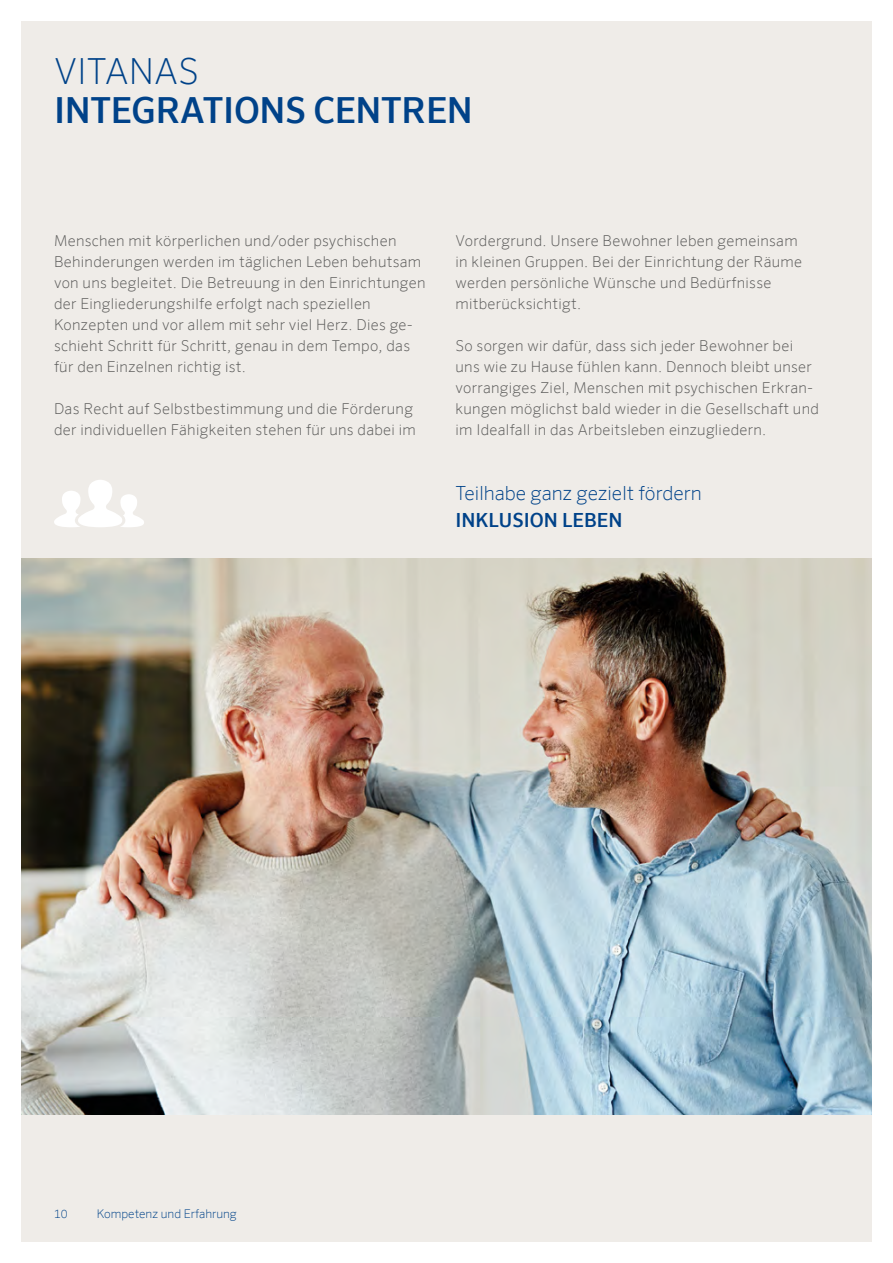
<style>
.page{position:relative;width:893px;height:1263px;background:#fff}
.page>*{position:absolute;margin:0;border:0;box-sizing:border-box;transform-origin:0 0}
.t1{font:500 36px "Sero Offc Pro";letter-spacing:-.01em;color:#004289}
.t2{font:200 36px "Sero Offc Pro";color:#004289}
.t3{font:200 19.5px "Sero Offc Pro";color:#004289}
.t4{font:500 19.5px "Sero Offc Pro";color:#004289}
.t5{font:200 15px/21px "Sero Offc Pro";letter-spacing:.02em;color:#575756}
.t6{font:200 12px "Sero Offc Pro";color:#004289}
</style>
<div class="page">
<div style="left:21px;top:21px;width:851px;height:1221px;background:#efece8"></div>
<img style="left:21px;top:558px;width:851px;height:556px">
<svg style="left:54px;top:480px;width:90px;height:47px"></svg>
<h1 class="t2" style="left:54px;top:50px;width:147px">VITANAS</h1>
<h1 class="t1" style="left:54px;top:89px;width:420px">INTEGRATIONS CENTREN</h1>
<p class="t5" style="left:54px;top:230px;width:373px">Menschen mit körperlichen und/oder psychischen Behinderungen werden im täglichen Leben behutsam von uns begleitet. Die Betreuung in den Einrichtungen der Eingliederungshilfe erfolgt nach speziellen Konzepten und vor allem mit sehr viel Herz. Dies ge&shy;schieht Schritt für Schritt, genau in dem Tempo, das für den Einzelnen richtig ist.</p>
<p class="t5" style="left:54px;top:398px;width:363px">Das Recht auf Selbstbestimmung und die Förderung der individuellen Fähigkeiten stehen für uns dabei im</p>
<p class="t5" style="left:455px;top:230px;width:348px">Vordergrund. Unsere Bewohner leben gemeinsam in kleinen Gruppen. Bei der Einrichtung der Räume werden persönliche Wünsche und Bedürfnisse mitberücksichtigt.</p>
<p class="t5" style="left:455px;top:335px;width:365px">So sorgen wir dafür, dass sich jeder Bewohner bei uns wie zu Hause fühlen kann. Dennoch bleibt unser vorrangiges Ziel, Menschen mit psychischen Erkran&shy;kungen möglichst bald wieder in die Gesellschaft und im Idealfall in das Arbeitsleben einzugliedern.</p>
<h2 class="t3" style="left:455px;top:482px;width:248px">Teilhabe ganz gezielt fördern</h2>
<h2 class="t4" style="left:455px;top:509px;width:169px">INKLUSION LEBEN</h2>
<p class="t6" style="left:54px;top:1207px;width:15px">10</p>
<p class="t6" style="left:97px;top:1207px;width:142px">Kompetenz und Erfahrung</p>
</div>
